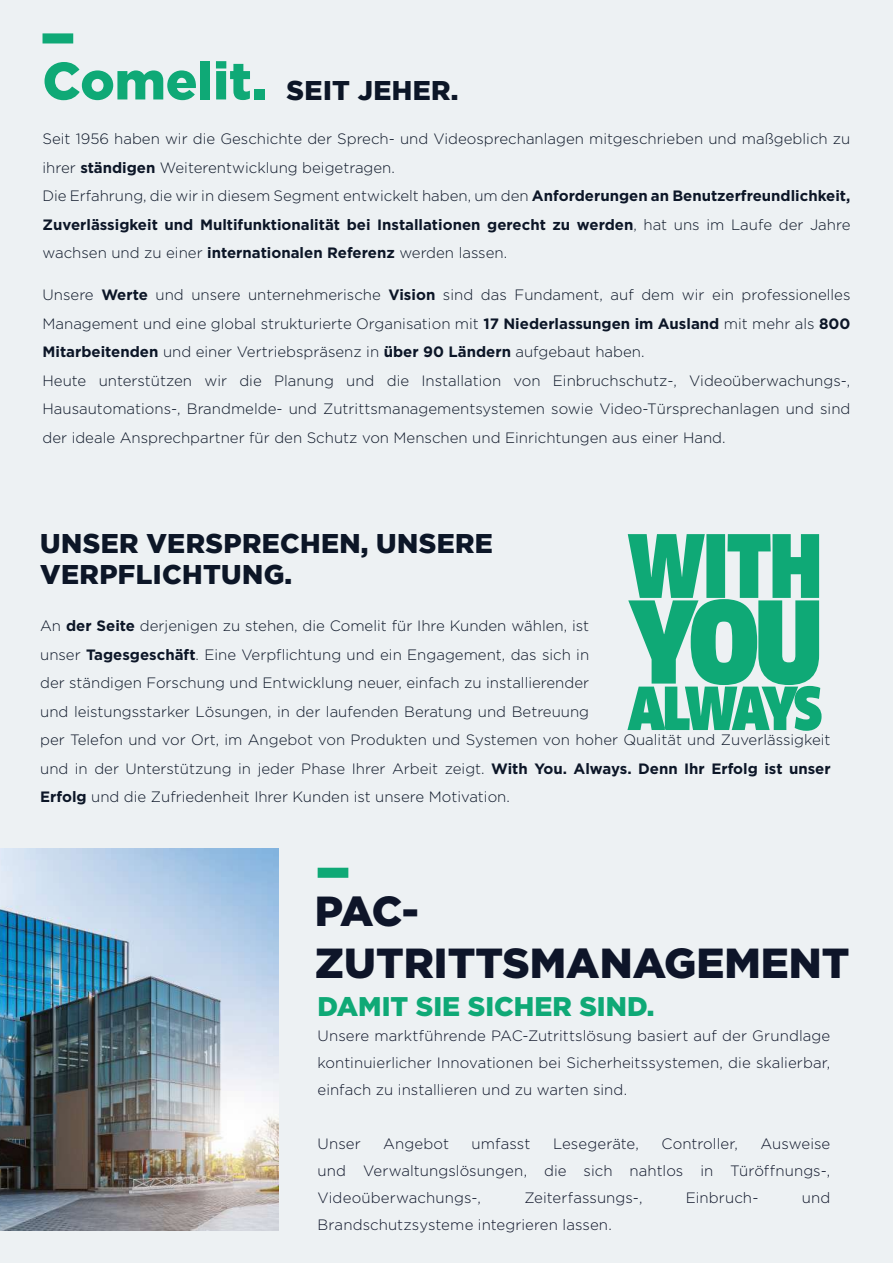
<style>
.page{position:relative;width:893px;height:1263px;background:#edf1f3}
.page>*{position:absolute;margin:0;border:0;box-sizing:border-box;transform-origin:0 0}
.t1{font:900 42px/52.5px "Gotham";color:#0e1529}
.t2{font:900 27px/31.5px "Gotham";letter-spacing:.015em;color:#0c1627}
.t3{font:900 27px "Gotham";color:#0fa976}
.t4{font:300 15px/28.5px "Gotham";color:#0c1627}
.t5{font:300 15px/27px "Gotham";letter-spacing:.005em;color:#0e1529;text-align:justify}
.s1{font-size:52.5px;color:#0fa976}
.s2{font-weight:700}
</style>
<div class="page">
<hr style="left:892px;top:0;width:1px;height:1263px;background:#0c1627">
<img style="left:0;top:849px;width:279px;height:381px">
<svg style="left:318px;top:868px;width:30px;height:10px"></svg>
<svg style="left:43px;top:33px;width:30px;height:10px"></svg>
<svg style="left:627px;top:534px;width:194px;height:197px"></svg>
<h2 class="t2" style="left:43px;top:74px;width:417px"><span class="s1">Comelit.</span> SEIT JEHER.</h2>
<p class="t4" style="left:43px;top:124px;width:809px">Seit 1956 haben wir die Geschichte der Sprech- und Videosprechanlagen mitgeschrieben und maßgeblich zu ihrer <span class="s2">ständigen</span> Weiterentwicklung beigetragen.<br>Die Erfahrung, die wir in diesem Segment entwickelt haben, um den <span class="s2">Anforderungen an Benutzerfreundlichkeit, Zuverlässigkeit und Multifunktionalität bei Installationen gerecht zu werden</span>, hat uns im Laufe der Jahre wachsen und zu einer <span class="s2">internationalen Referenz</span> werden lassen.</p>
<p class="t4" style="left:43px;top:280px;width:809px">Unsere <span class="s2">Werte</span> und unsere unternehmerische <span class="s2">Vision</span> sind das Fundament, auf dem wir ein professionelles Management und eine global strukturierte Organisation mit <span class="s2">17 Niederlassungen im Ausland</span> mit mehr als <span class="s2">800<br>Mitarbeitenden</span> und einer Vertriebspräsenz in <span class="s2">über 90 Ländern</span> aufgebaut haben.<br>Heute unterstützen wir die Planung und die Installation von Einbruchschutz-, Videoüberwachungs-, Hausautomations-, Brandmelde- und Zutrittsmanagementsystemen sowie Video-Türsprechanlagen und sind der ideale Ansprechpartner für den Schutz von Menschen und Einrichtungen aus einer Hand.</p>
<h2 class="t2" style="left:40px;top:527px;width:454px">UNSER VERSPRECHEN, UNSERE<br>VERPFLICHTUNG.</h2>
<p class="t4" style="left:40px;top:611px;width:792px">An <span class="s2">der Seite</span> derjenigen zu stehen, die Comelit fü r Ihre Kunden wä hlen, ist<br>unser <span class="s2">Tagesgeschäft</span>. Eine Verpflichtung und ein Engagement, das sich in<br>der ständigen Forschung und Entwicklung neuer, einfach zu installierender<br>und leistungsstarker Lösungen, in der laufenden Beratung und Betreuung<br>per Telefon und vor Ort, im Angebot von Produkten und Systemen von hoher Qualität und Zuverlässigkeit und in der Unterstützung in jeder Phase Ihrer Arbeit zeigt. <span class="s2">With You. Always. Denn Ihr Erfolg ist unser Erfolg</span> und die Zufriedenheit Ihrer Kunden ist unsere Motivation.</p>
<h1 class="t1" style="left:315px;top:884px;width:536px">PAC-<br>ZUTRITTSMANAGEMENT</h1>
<h2 class="t3" style="left:317px;top:991px;width:338px">DAMIT SIE SICHER SIND.</h2>
<p class="t5" style="left:317px;top:1022px;width:514px">Unsere marktführende PAC-Zutrittslösung basiert auf der Grundlage kontinuierlicher Innovationen bei Sicherheitssystemen, die skalierbar, einfach zu installieren und zu warten sind.</p>
<p class="t5" style="left:317px;top:1130px;width:45px">Unser</p>
<p class="t5" style="left:383px;top:1130px;width:67px">Angebot</p>
<p class="t5" style="left:472px;top:1130px;width:60px">umfasst</p>
<p class="t5" style="left:553px;top:1130px;width:87px">Lesegeräte,</p>
<p class="t5" style="left:661px;top:1130px;width:78px">Controller,</p>
<p class="t5" style="left:317px;top:1130px;width:514px;text-indent:443px">Ausweise und Verwaltungslösungen, die sich nahtlos in Türöffnungs-, Videoüberwachungs-,</p>
<p class="t5" style="left:524px;top:1184px;width:120px">Zeiterfassungs-,</p>
<p class="t5" style="left:686px;top:1184px;width:74px">Einbruch-</p>
<p class="t5" style="left:802px;top:1184px;width:30px">und</p>
<p class="t5" style="left:317px;top:1211px;width:296px">Brandschutzsysteme integrieren lassen.</p>
</div>
